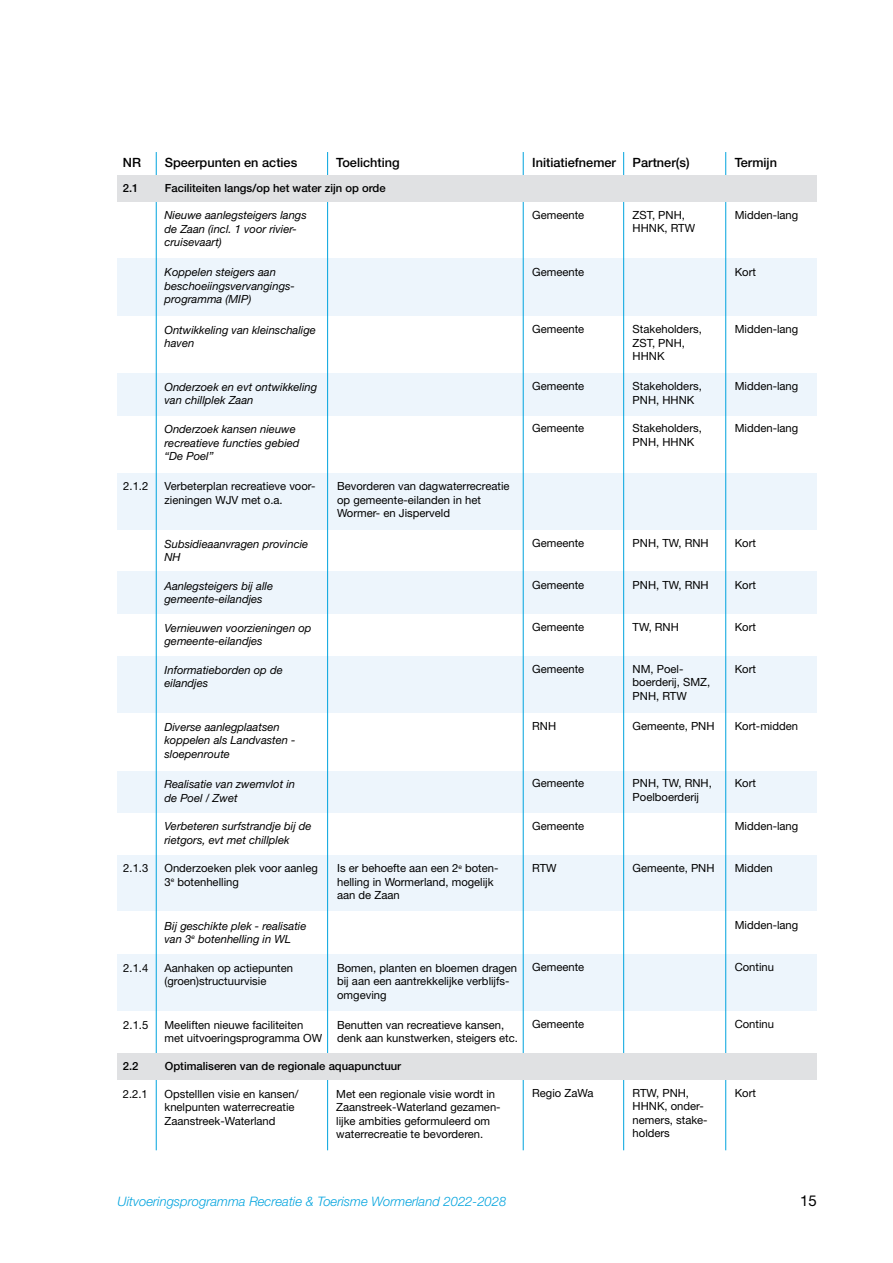
<style>
.page{position:relative;width:893px;height:1263px;background:#fff}
.page>*{position:absolute;margin:0;border:0;box-sizing:border-box;transform-origin:0 0}
.t1{font:15px "Helvetica Neue LT Std";color:#000}
.t2{font:italic 300 13.05px "Helvetica Neue LT Std";color:#00a3de}
.t3{font:500 12.75px "Helvetica Neue LT Std";color:#000}
.t4{font:11.25px/13.5px "Helvetica Neue LT Std";color:#000}
.t5{font:italic 11.25px/13.5px "Helvetica Neue LT Std";color:#000}
.t6{font:500 11.25px "Helvetica Neue LT Std";color:#000}
</style>
<div class="page">
<div style="left:117px;top:854px;width:699px;height:58px;background:#edf5fc"></div>
<div style="left:117px;top:954px;width:699px;height:57px;background:#edf5fc"></div>
<div style="left:117px;top:572px;width:699px;height:42px;background:#edf5fc"></div>
<div style="left:117px;top:770px;width:699px;height:42px;background:#edf5fc"></div>
<div style="left:117px;top:656px;width:699px;height:57px;background:#edf5fc"></div>
<div style="left:117px;top:473px;width:699px;height:57px;background:#edf5fc"></div>
<div style="left:117px;top:259px;width:699px;height:57px;background:#edf5fc"></div>
<div style="left:117px;top:373px;width:699px;height:42px;background:#edf5fc"></div>
<hr style="left:327px;top:152px;width:1px;height:998px;background:#00a3de">
<hr style="left:156px;top:152px;width:1px;height:998px;background:#00a3de">
<hr style="left:523px;top:152px;width:1px;height:998px;background:#00a3de">
<hr style="left:725px;top:152px;width:1px;height:998px;background:#00a3de">
<hr style="left:623px;top:152px;width:1px;height:998px;background:#00a3de">
<div style="left:117px;top:175px;width:699px;height:27px;background:#e0e1e3"></div>
<div style="left:117px;top:1053px;width:699px;height:27px;background:#e0e1e3"></div>
<p class="t3" style="left:123px;top:155px;width:20px">NR</p>
<p class="t3" style="left:165px;top:155px;width:134px">Speerpunten en acties</p>
<p class="t3" style="left:336px;top:155px;width:65px">Toelichting</p>
<p class="t3" style="left:532px;top:155px;width:85px">Initiatiefnemer</p>
<p class="t3" style="left:633px;top:155px;width:58px">Partner(s)</p>
<p class="t3" style="left:735px;top:155px;width:44px">Termijn</p>
<p class="t6" style="left:123px;top:181px;width:17px">2.1</p>
<p class="t6" style="left:165px;top:181px;width:222px">Faciliteiten langs/op het water zijn op orde</p>
<p class="t5" style="left:165px;top:208px;width:144px">Nieuwe aanlegsteigers langs</p>
<p class="t5" style="left:165px;top:222px;width:134px">de Zaan (incl. 1 voor rivier-</p>
<p class="t5" style="left:165px;top:235px;width:59px">cruisevaart)</p>
<p class="t4" style="left:532px;top:208px;width:54px">Gemeente</p>
<p class="t4" style="left:633px;top:208px;width:64px">ZST, PNH,<br>HHNK, RTW</p>
<p class="t4" style="left:735px;top:208px;width:65px">Midden-lang</p>
<p class="t5" style="left:165px;top:266px;width:113px">Koppelen steigers aan</p>
<p class="t5" style="left:165px;top:279px;width:132px">beschoeiingsvervangings-</p>
<p class="t5" style="left:165px;top:293px;width:88px">programma (MIP)</p>
<p class="t4" style="left:532px;top:265px;width:54px">Gemeente</p>
<p class="t4" style="left:735px;top:265px;width:23px">Kort</p>
<p class="t5" style="left:165px;top:323px;width:153px">Ontwikkeling van kleinschalige haven</p>
<p class="t4" style="left:532px;top:322px;width:54px">Gemeente</p>
<p class="t4" style="left:633px;top:322px;width:71px">Stakeholders,<br>ZST, PNH,<br>HHNK</p>
<p class="t4" style="left:735px;top:322px;width:65px">Midden-lang</p>
<p class="t5" style="left:165px;top:380px;width:154px">Onderzoek en evt ontwikkeling van chillplek Zaan</p>
<p class="t4" style="left:532px;top:379px;width:54px">Gemeente</p>
<p class="t4" style="left:633px;top:379px;width:71px">Stakeholders,<br>PNH, HHNK</p>
<p class="t4" style="left:735px;top:379px;width:65px">Midden-lang</p>
<p class="t5" style="left:165px;top:422px;width:137px">Onderzoek kansen nieuwe recreatieve functies gebied “De Poel”</p>
<p class="t4" style="left:532px;top:421px;width:54px">Gemeente</p>
<p class="t4" style="left:633px;top:421px;width:71px">Stakeholders,<br>PNH, HHNK</p>
<p class="t4" style="left:735px;top:421px;width:65px">Midden-lang</p>
<p class="t4" style="left:123px;top:479px;width:27px">2.1.2</p>
<p class="t4" style="left:165px;top:479px;width:152px">Verbeterplan recreatieve voor&shy;zieningen WJV met o.a.</p>
<p class="t4" style="left:337px;top:479px;width:174px">Bevorderen van dagwaterrecreatie op gemeente-eilanden in het</p>
<p class="t4" style="left:337px;top:506px;width:114px">Wormer- en Jisperveld</p>
<p class="t5" style="left:165px;top:537px;width:145px">Subsidieaanvragen provincie<br>NH</p>
<p class="t4" style="left:532px;top:536px;width:54px">Gemeente</p>
<p class="t4" style="left:633px;top:536px;width:78px">PNH, TW, RNH</p>
<p class="t4" style="left:735px;top:536px;width:23px">Kort</p>
<p class="t5" style="left:165px;top:579px;width:110px">Aanlegsteigers bij alle</p>
<p class="t5" style="left:165px;top:592px;width:100px">gemeente-eilandjes</p>
<p class="t4" style="left:532px;top:578px;width:54px">Gemeente</p>
<p class="t4" style="left:633px;top:578px;width:78px">PNH, TW, RNH</p>
<p class="t4" style="left:735px;top:578px;width:23px">Kort</p>
<p class="t5" style="left:165px;top:621px;width:149px">Vernieuwen voorzieningen op gemeente-eilandjes</p>
<p class="t4" style="left:532px;top:620px;width:54px">Gemeente</p>
<p class="t4" style="left:633px;top:620px;width:48px">TW, RNH</p>
<p class="t4" style="left:735px;top:620px;width:23px">Kort</p>
<p class="t5" style="left:165px;top:663px;width:120px">Informatieborden op de eilandjes</p>
<p class="t5" style="left:165px;top:720px;width:133px">Diverse aanlegplaatsen koppelen als Landvasten - sloepenroute</p>
<p class="t4" style="left:532px;top:662px;width:54px">Gemeente</p>
<p class="t4" style="left:532px;top:719px;width:25px">RNH</p>
<p class="t4" style="left:633px;top:662px;width:52px">NM, Poel-</p>
<p class="t4" style="left:633px;top:675px;width:79px">boerderij, SMZ,<br>PNH, RTW</p>
<p class="t4" style="left:633px;top:719px;width:83px">Gemeente, PNH</p>
<p class="t4" style="left:735px;top:662px;width:23px">Kort</p>
<p class="t4" style="left:735px;top:719px;width:65px">Kort-midden</p>
<p class="t5" style="left:165px;top:777px;width:132px">Realisatie van zwemvlot in</p>
<p class="t5" style="left:165px;top:791px;width:75px">de Poel / Zwet</p>
<p class="t4" style="left:532px;top:776px;width:54px">Gemeente</p>
<p class="t4" style="left:633px;top:776px;width:81px">PNH, TW, RNH,<br>Poelboerderij</p>
<p class="t4" style="left:735px;top:776px;width:23px">Kort</p>
<p class="t5" style="left:165px;top:819px;width:149px">Verbeteren surfstrandje bij de rietgors, evt met chillplek</p>
<p class="t4" style="left:532px;top:819px;width:54px">Gemeente</p>
<p class="t4" style="left:735px;top:819px;width:65px">Midden-lang</p>
<p class="t4" style="left:123px;top:861px;width:27px">2.1.3</p>
<p class="t4" style="left:165px;top:861px;width:155px">Onderzoeken plek voor aanleg<br>3<sup>e</sup> botenhelling</p>
<p class="t4" style="left:337px;top:861px;width:163px">Is er behoefte aan een 2<sup>e</sup> boten-</p>
<p class="t4" style="left:337px;top:875px;width:158px">helling in Wormerland, mogelijk</p>
<p class="t4" style="left:337px;top:888px;width:64px">aan de Zaan</p>
<p class="t4" style="left:532px;top:861px;width:26px">RTW</p>
<p class="t4" style="left:633px;top:861px;width:83px">Gemeente, PNH</p>
<p class="t4" style="left:735px;top:861px;width:39px">Midden</p>
<p class="t5" style="left:165px;top:918px;width:143px">Bij geschikte plek - realisatie van 3<sup>e</sup> botenhelling in WL</p>
<p class="t4" style="left:735px;top:918px;width:65px">Midden-lang</p>
<p class="t4" style="left:123px;top:961px;width:27px">2.1.4</p>
<p class="t4" style="left:165px;top:961px;width:130px">Aanhaken op actiepunten (groen)structuurvisie</p>
<p class="t4" style="left:337px;top:961px;width:182px">Bomen, planten en bloemen dragen bij aan een aantrekkelijke verblijfs-</p>
<p class="t4" style="left:337px;top:988px;width:51px">omgeving</p>
<p class="t4" style="left:532px;top:960px;width:54px">Gemeente</p>
<p class="t4" style="left:735px;top:960px;width:41px">Continu</p>
<p class="t4" style="left:165px;top:1018px;width:159px">Meeliften nieuwe faciliteiten met uitvoeringsprogramma OW</p>
<p class="t4" style="left:123px;top:1018px;width:27px">2.1.5</p>
<p class="t4" style="left:337px;top:1018px;width:182px">Benutten van recreatieve kansen, denk aan kunstwerken, steigers etc.</p>
<p class="t6" style="left:123px;top:1059px;width:17px">2.2</p>
<p class="t6" style="left:165px;top:1059px;width:238px">Optimaliseren van de regionale aquapunctuur</p>
<p class="t4" style="left:532px;top:1017px;width:54px">Gemeente</p>
<p class="t4" style="left:735px;top:1017px;width:41px">Continu</p>
<p class="t4" style="left:123px;top:1087px;width:27px">2.2.1</p>
<p class="t4" style="left:735px;top:1086px;width:23px">Kort</p>
<p class="t4" style="left:165px;top:1087px;width:135px">Opstelllen visie en kansen/ knelpunten waterrecreatie<br>Zaanstreek-Waterland</p>
<p class="t4" style="left:336px;top:1087px;width:166px">Met een regionale visie wordt in<br>Zaanstreek-Waterland gezamen&shy;lijke ambities geformuleerd om waterrecreatie te bevorderen.</p>
<p class="t4" style="left:532px;top:1086px;width:63px">Regio ZaWa</p>
<p class="t4" style="left:633px;top:1086px;width:73px">RTW, PNH,<br>HHNK, onder-</p>
<p class="t4" style="left:633px;top:1113px;width:77px">nemers, stake&shy;holders</p>
<p class="t2" style="left:118px;top:1194px;width:390px">Uitvoeringsprogramma Recreatie &amp; Toerisme Wormerland 2022-2028</p>
<p class="t1" style="left:800px;top:1192px;width:18px">15</p>
</div>
